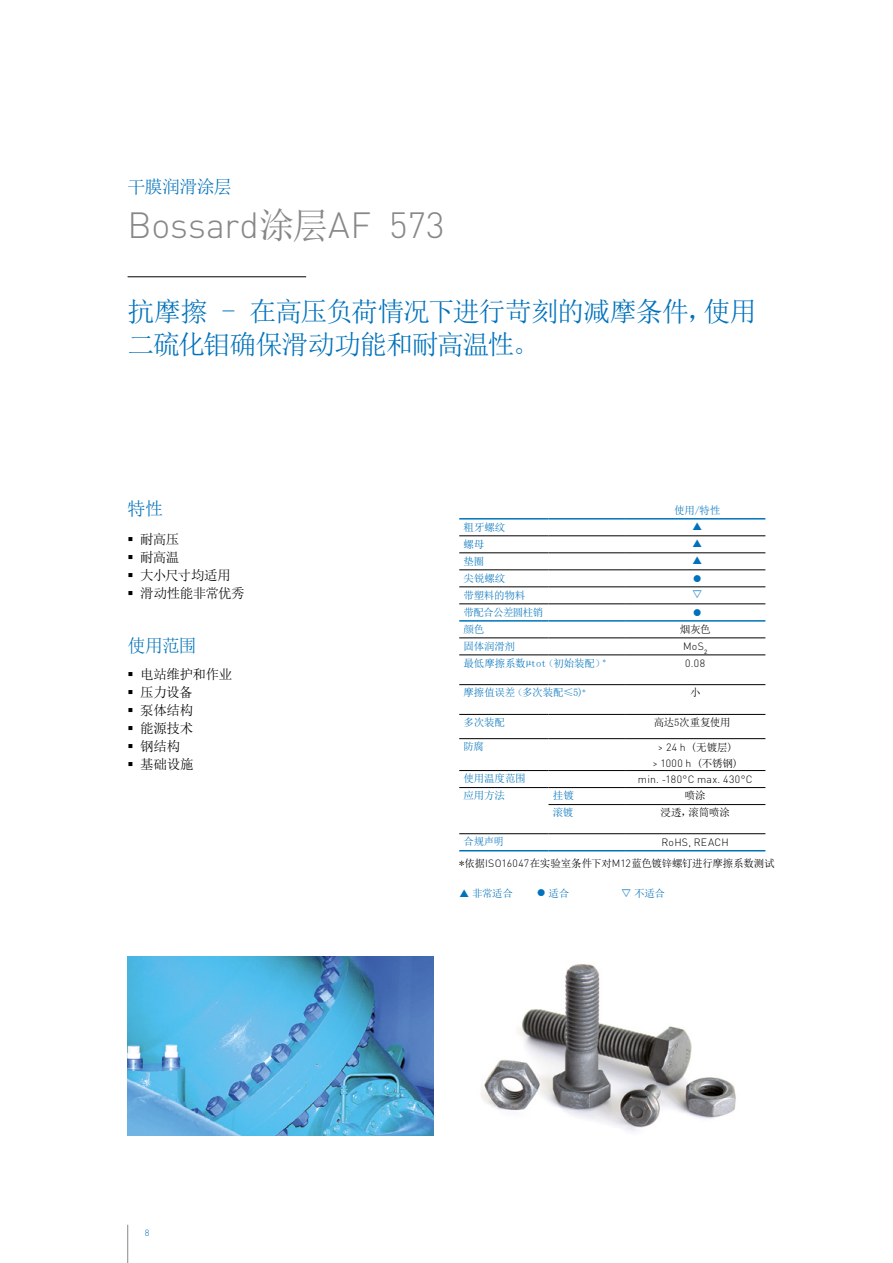
<style>
.page{position:relative;width:893px;height:1263px;background:#fff}
.page>*{position:absolute;margin:0;border:0;box-sizing:border-box;transform-origin:0 0}
.t1{font:300 36px "DINOT";letter-spacing:.005em;color:#878787}
.t2{font:27px/33px "Sim Sun";letter-spacing:-.045em;color:#0072bb}
.t3{font:18px "Sim Sun";letter-spacing:-.04em;color:#0072bb}
.t4{font:13.5px "Sim Sun";letter-spacing:-.03em;color:#000}
.t5{font:12px "Wingdings";color:#0072bb}
.t6{font:10.5px/17px "Sim Sun";letter-spacing:-.02em;color:#0072bb}
.t7{font:10.5px "Sim Sun";letter-spacing:-.02em;color:#000}
.t8{font:300 10.5px "DINOT";letter-spacing:.03em;color:#000}
.t9{font:10.5px "Sim Sun";color:#0072bb}
.t10{font:10.5px "Sim Sun";letter-spacing:-.06em;color:#0072bb}
.t11{font:300 9px "DINOT";color:#0072bb}
.s1{font-family:"Sim Sun";font-weight:400}
.s2{font-family:"DINOT";font-weight:300}
</style>
<div class="page">
<img style="left:128px;top:957px;width:306px;height:178px">
<img style="left:481px;top:964px;width:255px;height:168px">
<hr style="left:127px;top:1225px;width:1px;height:38px;background:#878787">
<hr style="left:128px;top:276px;width:178px;height:1px;background:#000">
<hr style="left:459px;top:535px;width:90px;height:1px;background:#000">
<hr style="left:549px;top:535px;width:76px;height:1px;background:#000">
<hr style="left:625px;top:535px;width:140px;height:1px;background:#000">
<hr style="left:459px;top:553px;width:90px;height:1px;background:#000">
<hr style="left:549px;top:553px;width:76px;height:1px;background:#000">
<hr style="left:625px;top:553px;width:140px;height:1px;background:#000">
<hr style="left:459px;top:570px;width:90px;height:1px;background:#000">
<hr style="left:549px;top:570px;width:76px;height:1px;background:#000">
<hr style="left:625px;top:570px;width:140px;height:1px;background:#000">
<hr style="left:459px;top:587px;width:90px;height:1px;background:#000">
<hr style="left:549px;top:587px;width:76px;height:1px;background:#000">
<hr style="left:625px;top:587px;width:140px;height:1px;background:#000">
<hr style="left:459px;top:604px;width:90px;height:1px;background:#000">
<hr style="left:549px;top:604px;width:76px;height:1px;background:#000">
<hr style="left:625px;top:604px;width:140px;height:1px;background:#000">
<hr style="left:459px;top:638px;width:90px;height:1px;background:#000">
<hr style="left:549px;top:638px;width:76px;height:1px;background:#000">
<hr style="left:625px;top:638px;width:140px;height:1px;background:#000">
<hr style="left:459px;top:655px;width:90px;height:1px;background:#000">
<hr style="left:549px;top:655px;width:76px;height:1px;background:#000">
<hr style="left:625px;top:655px;width:140px;height:1px;background:#000">
<hr style="left:459px;top:684px;width:90px;height:1px;background:#000">
<hr style="left:549px;top:684px;width:76px;height:1px;background:#000">
<hr style="left:625px;top:684px;width:140px;height:1px;background:#000">
<hr style="left:459px;top:714px;width:90px;height:1px;background:#000">
<hr style="left:549px;top:714px;width:76px;height:1px;background:#000">
<hr style="left:625px;top:714px;width:140px;height:1px;background:#000">
<hr style="left:459px;top:738px;width:90px;height:1px;background:#000">
<hr style="left:549px;top:738px;width:76px;height:1px;background:#000">
<hr style="left:625px;top:738px;width:140px;height:1px;background:#000">
<hr style="left:459px;top:770px;width:90px;height:1px;background:#000">
<hr style="left:549px;top:770px;width:76px;height:1px;background:#000">
<hr style="left:625px;top:770px;width:140px;height:1px;background:#000">
<hr style="left:459px;top:787px;width:90px;height:1px;background:#000">
<hr style="left:549px;top:787px;width:76px;height:1px;background:#000">
<hr style="left:625px;top:787px;width:140px;height:1px;background:#000">
<hr style="left:549px;top:804px;width:76px;height:1px;background:#000">
<hr style="left:625px;top:804px;width:140px;height:1px;background:#000">
<hr style="left:459px;top:833px;width:90px;height:1px;background:#000">
<hr style="left:549px;top:833px;width:76px;height:1px;background:#000">
<hr style="left:625px;top:833px;width:140px;height:1px;background:#000">
<hr style="left:459px;top:518px;width:90px;height:1px;background:#0072bb">
<hr style="left:549px;top:518px;width:76px;height:1px;background:#0072bb">
<hr style="left:625px;top:518px;width:140px;height:1px;background:#0072bb">
<hr style="left:459px;top:620px;width:90px;height:2px;background:#0072bb">
<hr style="left:549px;top:620px;width:76px;height:2px;background:#0072bb">
<hr style="left:625px;top:620px;width:140px;height:2px;background:#0072bb">
<hr style="left:459px;top:850px;width:90px;height:1px;background:#0072bb">
<hr style="left:549px;top:850px;width:76px;height:1px;background:#0072bb">
<hr style="left:625px;top:850px;width:140px;height:1px;background:#0072bb">
<h3 class="t3" style="left:128px;top:177px;width:106px">干膜润滑涂层</h3>
<h1 class="t1" style="left:128px;top:200px;width:319px">Bossard<span class="s1">涂层</span>AF 573</h1>
<h2 class="t2" style="left:128px;top:295px;width:631px">抗摩擦 - 在高压负荷情况下进行苛刻的减摩条件，使用二硫化钼确保滑动功能和耐高温性。</h2>
<h3 class="t3" style="left:128px;top:499px;width:37px">特性</h3>
<p class="t4" style="left:128px;top:532px;width:53px">▪ 耐高压</p>
<p class="t4" style="left:128px;top:550px;width:53px">▪ 耐高温</p>
<p class="t4" style="left:128px;top:568px;width:105px">▪ 大小尺寸均适用</p>
<p class="t4" style="left:128px;top:586px;width:119px">▪ 滑动性能非常优秀</p>
<h3 class="t3" style="left:128px;top:636px;width:70px">使用范围</h3>
<p class="t4" style="left:128px;top:667px;width:106px">▪ 电站维护和作业</p>
<p class="t4" style="left:128px;top:685px;width:67px">▪ 压力设备</p>
<p class="t4" style="left:128px;top:703px;width:67px">▪ 泵体结构</p>
<p class="t4" style="left:128px;top:721px;width:67px">▪ 能源技术</p>
<p class="t4" style="left:128px;top:739px;width:54px">▪ 钢结构</p>
<p class="t4" style="left:128px;top:757px;width:67px">▪ 基础设施</p>
<p class="t11" style="left:145px;top:1227px;width:6px">8</p>
<p class="t6" style="left:463px;top:518px;width:43px">粗牙螺纹螺母<br>垫圈<br>尖锐螺纹</p>
<p class="t6" style="left:674px;top:501px;width:48px">使用/特性</p>
<p class="t5" style="left:693px;top:572px;width:10px">●</p>
<p class="t6" style="left:463px;top:586px;width:63px">带塑料的物料</p>
<p class="t10" style="left:463px;top:607px;width:81px">带配合公差圆柱销</p>
<p class="t5" style="left:693px;top:606px;width:10px">●</p>
<p class="t6" style="left:463px;top:620px;width:22px">颜色</p>
<p class="t7" style="left:680px;top:624px;width:33px">烟灰色</p>
<p class="t6" style="left:463px;top:637px;width:53px">固体润滑剂</p>
<p class="t8" style="left:683px;top:639px;width:26px">MoS<sub>2</sub></p>
<p class="t6" style="left:463px;top:654px;width:144px">最低摩擦系数µtot（初始装配）<sup>*</sup></p>
<p class="t8" style="left:685px;top:656px;width:21px">0.08</p>
<p class="t9" style="left:463px;top:687px;width:124px">摩擦值误差（多次装配≤5)<sup>*</sup></p>
<p class="t7" style="left:690px;top:687px;width:12px">小</p>
<p class="t6" style="left:463px;top:714px;width:43px">多次装配</p>
<p class="t7" style="left:654px;top:717px;width:79px">高达5次重复使用</p>
<p class="t6" style="left:463px;top:738px;width:22px">防腐</p>
<p class="t7" style="left:658px;top:742px;width:76px"><span class="s2">&gt; 24 h</span> (无镀层)</p>
<p class="t8" style="left:652px;top:756px;width:87px">&gt; 1000 h <span class="s1">(不锈钢)</span></p>
<p class="t6" style="left:463px;top:770px;width:64px">使用温度范围</p>
<p class="t8" style="left:638px;top:772px;width:116px">min. -180°C max. 430°C</p>
<p class="t6" style="left:463px;top:787px;width:43px">应用方法</p>
<p class="t6" style="left:553px;top:787px;width:23px">挂镀</p>
<p class="t7" style="left:685px;top:790px;width:22px">喷涂</p>
<p class="t6" style="left:553px;top:804px;width:22px">滚镀</p>
<p class="t7" style="left:660px;top:807px;width:71px">浸透，滚筒喷涂</p>
<p class="t6" style="left:463px;top:833px;width:42px">合规声明</p>
<p class="t8" style="left:662px;top:835px;width:69px">RoHS, REACH</p>
<p class="t7" style="left:459px;top:858px;width:317px">*依据<span class="s2">ISO16047</span>在实验室条件下对<span class="s2">M12</span>蓝色镀锌螺钉进行摩擦系数测试</p>
<p class="t6" style="left:472px;top:885px;width:42px">非常适合</p>
<p class="t6" style="left:537px;top:885px;width:34px">● 适合</p>
<p class="t6" style="left:621px;top:885px;width:45px">▲ 不适合</p>
</div>
